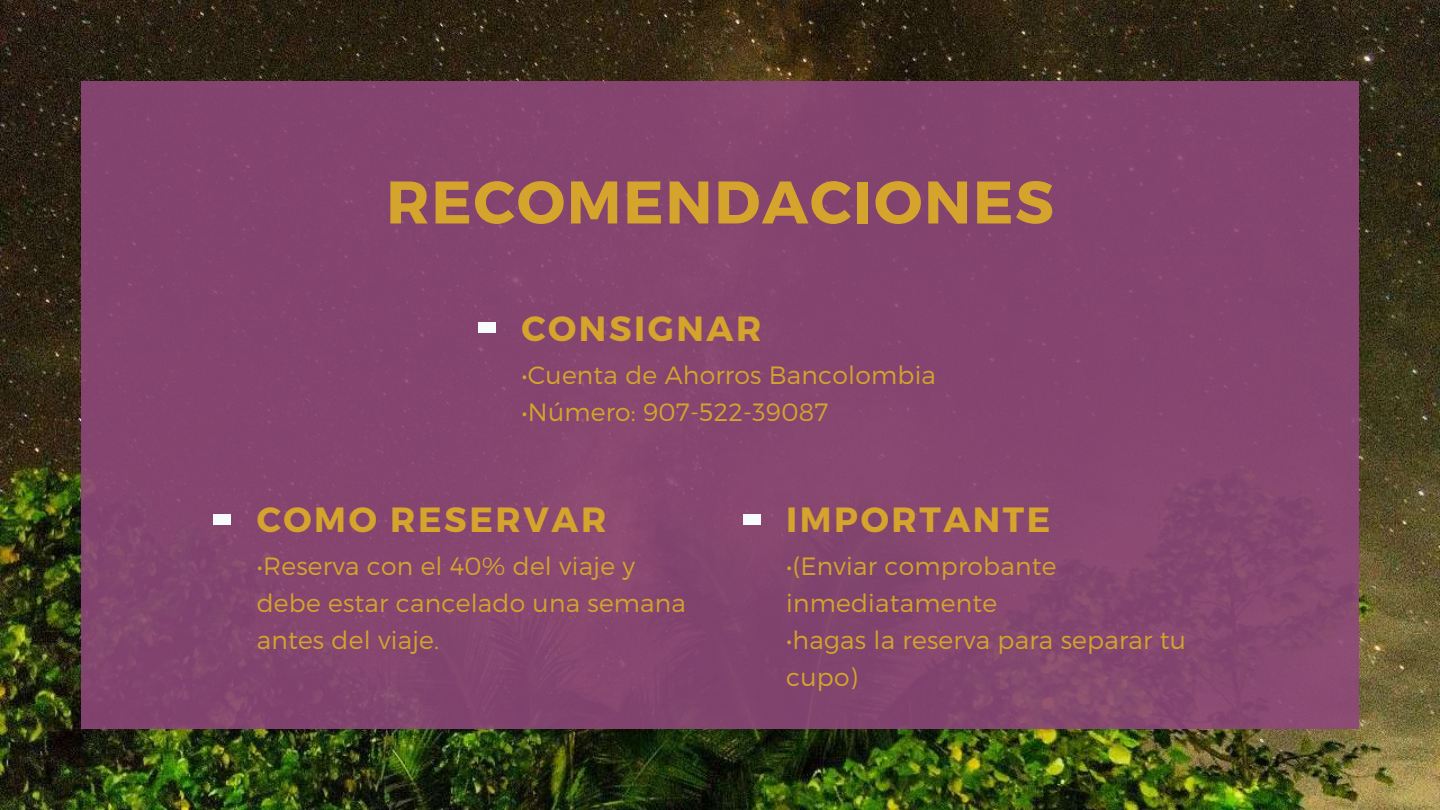
<style>
.page{position:relative;width:1440px;height:810px;background:#fff}
.page>*{position:absolute;margin:0;border:0;box-sizing:border-box;transform-origin:0 0}
.t1{font:700 60px "Montserrat";letter-spacing:.03em;color:#d5a42c}
.t2{font:700 35px "Montserrat";letter-spacing:.075em;color:#d5a42c}
.t3{font:300 25px/36.8px "Montserrat";letter-spacing:.01em;color:#d5a42c}
</style>
<div class="page">
<img style="left:0;top:0;width:1440px;height:810px">
<div style="left:81px;top:81px;width:1278px;height:648px;background:#84456f"></div>
<div style="left:478px;top:323px;width:18px;height:10px;background:#f8fbfd"></div>
<div style="left:213px;top:514px;width:18px;height:10px;background:#f8fbfd"></div>
<div style="left:743px;top:514px;width:18px;height:10px;background:#f8fbfd"></div>
<h1 class="t1" style="left:386px;top:163px;width:669px">RECOMENDACIONES</h1>
<h2 class="t2" style="left:521px;top:306px;width:242px">CONSIGNAR</h2>
<p class="t3" style="left:521px;top:355px;width:416px">•Cuenta de Ahorros Bancolombia</p>
<p class="t3" style="left:521px;top:393px;width:308px">•Número: 907-522-39087</p>
<h2 class="t2" style="left:257px;top:497px;width:351px">COMO RESERVAR</h2>
<p class="t3" style="left:257px;top:547px;width:431px">•Reserva con el 40% del viaje y debe estar cancelado una semana antes del viaje.</p>
<h2 class="t2" style="left:786px;top:497px;width:266px">IMPORTANTE</h2>
<p class="t3" style="left:786px;top:547px;width:272px">•(Enviar comprobante inmediatamente</p>
<p class="t3" style="left:786px;top:620px;width:401px">•hagas la reserva para separar tu cupo)</p>
</div>
